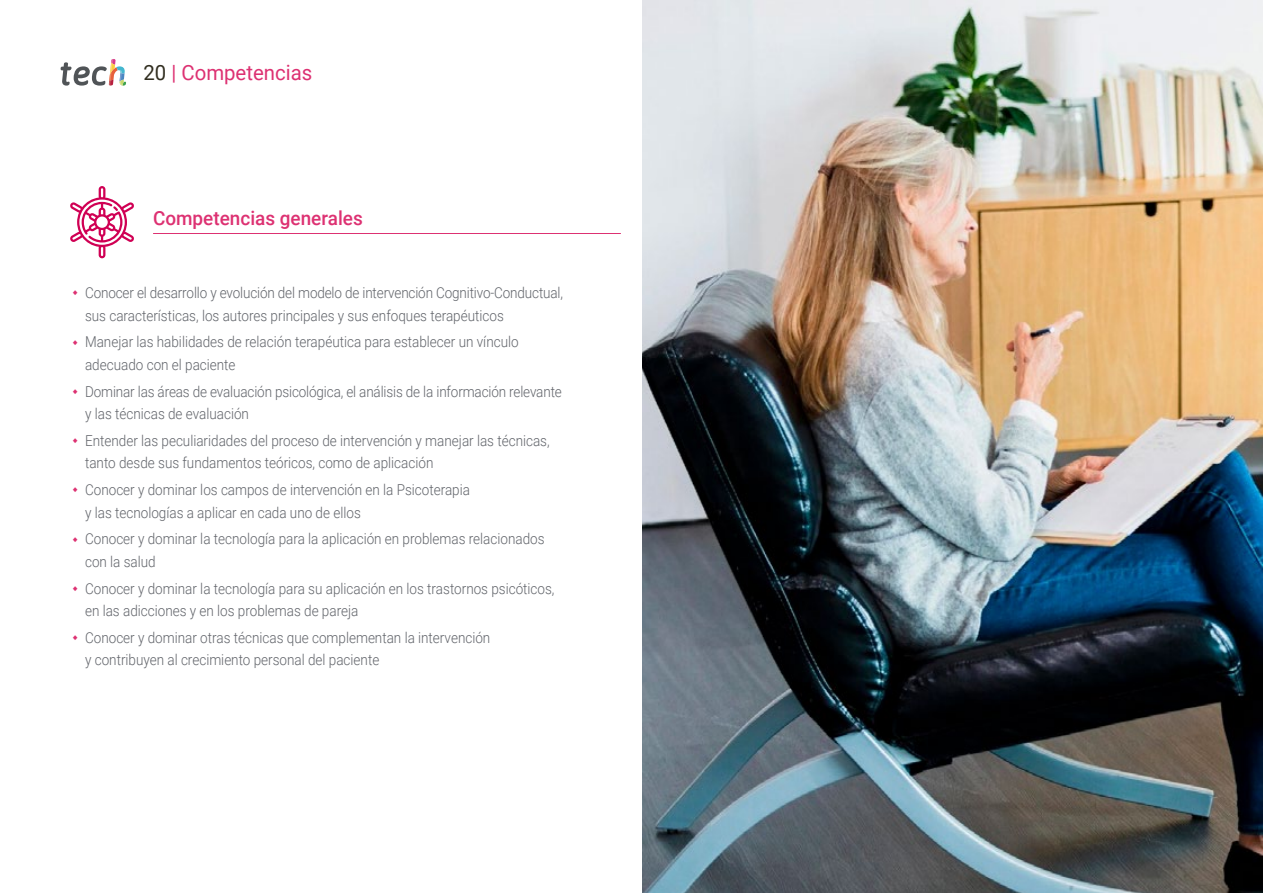
<style>
.page{position:relative;width:1263px;height:893px;background:#fff}
.page>*{position:absolute;margin:0;border:0;box-sizing:border-box;transform-origin:0 0}
.t1{font:21px "Roboto";color:#dd3172}
.t2{font:500 19.5px "Roboto";color:#dd3172}
.t3{font:300 15px/22.5px "Roboto";color:#61646a;scale:.9 1}
.s1{color:#312e20}
</style>
<div class="page">
<hr style="left:153px;top:233px;width:468px;height:1px;background:#dd3172">
<svg style="left:61px;top:59px;width:65px;height:27px"></svg>
<svg style="left:70px;top:186px;width:64px;height:72px"></svg>
<img style="left:642px;top:0;width:621px;height:893px">
<h1 class="t1" style="left:144px;top:57px;width:170px"><span class="s1">20</span> | Competencias</h1>
<h2 class="t2" style="left:153px;top:205px;width:211px">Competencias generales</h2>
<p class="t3" style="left:85px;top:281px;width:533px">Conocer el desarrollo y evolución del modelo de intervención Cognitivo-Conductual, sus características, los autores principales y sus enfoques terapéuticos</p>
<p class="t3" style="left:85px;top:330px;width:483px">Manejar las habilidades de relación terapéutica para establecer un vínculo adecuado con el paciente</p>
<p class="t3" style="left:85px;top:380px;width:531px">Dominar las áreas de evaluación psicológica, el análisis de la información relevante y las técnicas de evaluación</p>
<p class="t3" style="left:85px;top:429px;width:518px">Entender las peculiaridades del proceso de intervención y manejar las técnicas, tanto desde sus fundamentos teóricos, como de aplicación</p>
<p class="t3" style="left:85px;top:478px;width:429px">Conocer y dominar los campos de intervención en la Psicoterapia y las tecnologías a aplicar en cada uno de ellos</p>
<p class="t3" style="left:85px;top:527px;width:512px">Conocer y dominar la tecnología para la aplicación en problemas relacionados con la salud</p>
<p class="t3" style="left:85px;top:577px;width:523px">Conocer y dominar la tecnología para su aplicación en los trastornos psicóticos, en las adicciones y en los problemas de pareja</p>
<p class="t3" style="left:85px;top:626px;width:452px">Conocer y dominar otras técnicas que complementan la intervención y contribuyen al crecimiento personal del paciente</p>
</div>
